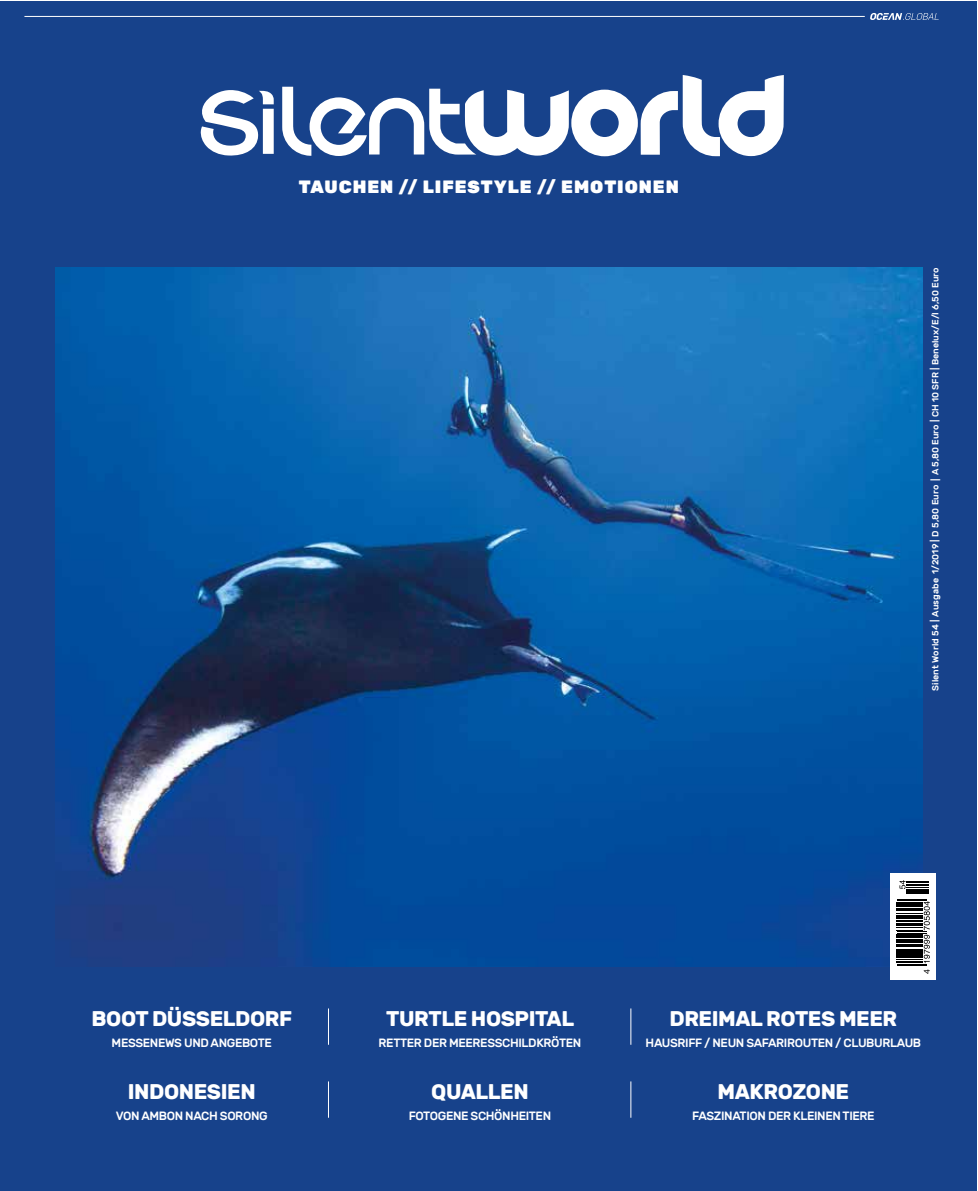
<style>
.page{position:relative;width:978px;height:1191px;background:#fff}
.page>*{position:absolute;margin:0;border:0;box-sizing:border-box;transform-origin:0 0}
.t1{font:700 21.15px "Rubik";letter-spacing:-.02em;color:#fff}
.t2{font:900 17.7px "Rubik";letter-spacing:.05em;color:#fff}
.t3{font:500 12px "Rubik";letter-spacing:-.03em;color:#fff}
.t4{font:500 9px "Rubik";letter-spacing:.005em;color:#fff}
</style>
<div class="page">
<div style="left:0;top:1px;width:976px;height:1190px;background:#17428b"></div>
<img style="left:56px;top:268px;width:867px;height:698px">
<hr style="left:328px;top:1081px;width:1px;height:36px;background:#fff">
<hr style="left:328px;top:1008px;width:1px;height:36px;background:#fff">
<hr style="left:630px;top:1081px;width:1px;height:36px;background:#fff">
<hr style="left:630px;top:1008px;width:1px;height:36px;background:#fff">
<svg style="left:200px;top:75px;width:584px;height:81px"></svg>
<svg style="left:870px;top:13px;width:69px;height:7px"></svg>
<hr style="left:24px;top:16px;width:841px;height:1px;background:#fff">
<div style="left:890px;top:873px;width:45px;height:107px;background:#fff"></div>
<hr style="left:897px;top:965px;width:30px;height:1px;background:#000">
<hr style="left:897px;top:964px;width:30px;height:1px;background:#000">
<hr style="left:897px;top:900px;width:30px;height:1px;background:#000">
<hr style="left:897px;top:898px;width:30px;height:1px;background:#000">
<svg style="left:924px;top:969px;width:6px;height:4px"></svg>
<svg style="left:897px;top:901px;width:33px;height:62px"></svg>
<svg style="left:899px;top:880px;width:30px;height:14px"></svg>
<h2 class="t2" style="left:299px;top:176px;width:382px">TAUCHEN // LIFESTYLE // EMOTIONEN</h2>
<p class="t4" style="left:930px;top:691px;width:425px;rotate:-90deg">Silent World 54 | Ausgabe 1/2019 | D 5,80 Euro | A 5,80 Euro | CH 10 SFR | Benelux/E/I 6,50 Euro</p>
<h1 class="t1" style="left:92px;top:1006px;width:202px">BOOT DÜSSELDORF</h1>
<p class="t3" style="left:112px;top:1035px;width:162px">MESSENEWS UND ANGEBOTE</p>
<h1 class="t1" style="left:128px;top:1079px;width:130px">INDONESIEN</h1>
<p class="t3" style="left:116px;top:1108px;width:153px">VON AMBON NACH SORONG</p>
<h1 class="t1" style="left:386px;top:1006px;width:189px">TURTLE HOSPITAL</h1>
<p class="t3" style="left:379px;top:1035px;width:204px">RETTER DER MEERESSCHILDKRÖTEN</p>
<h1 class="t1" style="left:431px;top:1079px;width:99px">QUALLEN</h1>
<p class="t3" style="left:409px;top:1108px;width:144px">FOTOGENE SCHÖNHEITEN</p>
<h1 class="t1" style="left:669px;top:1006px;width:229px">DREIMAL ROTES MEER</h1>
<p class="t3" style="left:646px;top:1035px;width:277px">HAUSRIFF / NEUN SAFARIROUTEN / CLUBURLAUB</p>
<h1 class="t1" style="left:718px;top:1079px;width:133px">MAKROZONE</h1>
<p class="t3" style="left:692px;top:1108px;width:184px">FASZINATION DER KLEINEN TIERE</p>
</div>
